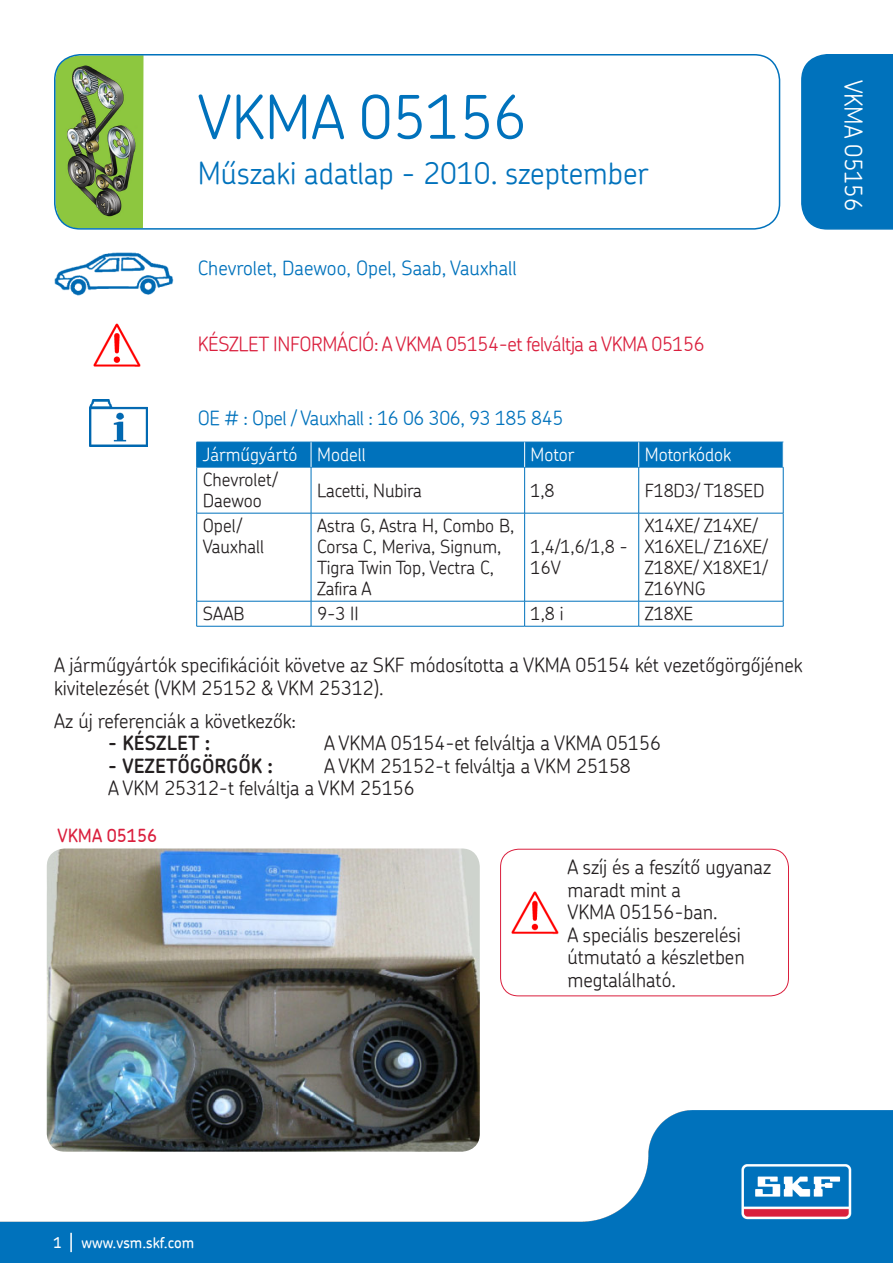
<style>
.page{position:relative;width:893px;height:1263px;background:#fff}
.page>*{position:absolute;margin:0;border:0;box-sizing:border-box;transform-origin:0 0}
.t1{font:300 60px "SKF Chevin";color:#0072bc}
.t2{font:300 30px "SKF Chevin";color:#0072bc}
.t3{font:300 24px "SKF Chevin";color:#fff}
.t4{font:300 19.5px/22.5px "SKF Chevin";color:#231f20}
.t5{font:300 19.5px "SKF Chevin";letter-spacing:-.01em;color:#0072bc}
.t6{font:300 19.5px "SKF Chevin";letter-spacing:-.02em;color:#da1f3d}
.t7{font:600 19.5px "SKF Chevin";color:#231f20}
.t8{font:300 18px "SKF Chevin";color:#231f20}
.t9{font:300 18px "SKF Chevin";color:#fff}
.t10{font:500 18px "SKF Chevin";color:#da1f3d}
.t11{font:500 15px "SKF Chevin";color:#fff}
</style>
<div class="page">
<img style="left:55px;top:55px;width:89px;height:172px">
<div style="left:54px;top:54px;width:726px;height:176px;border:2px solid #0072bc;border-radius:26px"></div>
<img style="left:54px;top:253px;width:119px;height:43px">
<img style="left:93px;top:323px;width:48px;height:44px">
<img style="left:89px;top:399px;width:59px;height:48px">
<div style="left:801px;top:54px;width:92px;height:176px;background:#0072bc"></div>
<img style="left:0;top:1110px;width:893px;height:153px">
<svg style="left:70px;top:1233px;width:2px;height:19px"></svg>
<img style="left:511px;top:891px;width:48px;height:44px">
<img style="left:47px;top:848px;width:433px;height:304px">
<hr style="left:197px;top:467px;width:114px;height:1px;background:#0072bc">
<hr style="left:196px;top:467px;width:1px;height:46px;background:#0072bc">
<hr style="left:311px;top:467px;width:214px;height:1px;background:#0072bc">
<hr style="left:311px;top:467px;width:1px;height:46px;background:#0072bc">
<hr style="left:525px;top:467px;width:114px;height:1px;background:#0072bc">
<hr style="left:524px;top:467px;width:1px;height:46px;background:#0072bc">
<hr style="left:639px;top:467px;width:144px;height:1px;background:#0072bc">
<hr style="left:638px;top:467px;width:1px;height:46px;background:#0072bc">
<hr style="left:783px;top:467px;width:1px;height:46px;background:#0072bc">
<hr style="left:197px;top:513px;width:114px;height:1px;background:#0072bc">
<hr style="left:196px;top:513px;width:1px;height:88px;background:#0072bc">
<hr style="left:311px;top:513px;width:214px;height:1px;background:#0072bc">
<hr style="left:311px;top:513px;width:1px;height:88px;background:#0072bc">
<hr style="left:525px;top:513px;width:114px;height:1px;background:#0072bc">
<hr style="left:524px;top:513px;width:1px;height:88px;background:#0072bc">
<hr style="left:639px;top:513px;width:144px;height:1px;background:#0072bc">
<hr style="left:638px;top:513px;width:1px;height:88px;background:#0072bc">
<hr style="left:783px;top:513px;width:1px;height:88px;background:#0072bc">
<hr style="left:197px;top:601px;width:114px;height:1px;background:#0072bc">
<svg style="left:196px;top:601px;width:1px;height:25px"></svg>
<hr style="left:311px;top:601px;width:214px;height:1px;background:#0072bc">
<svg style="left:311px;top:601px;width:1px;height:25px"></svg>
<hr style="left:525px;top:601px;width:114px;height:1px;background:#0072bc">
<svg style="left:524px;top:601px;width:1px;height:25px"></svg>
<hr style="left:639px;top:601px;width:144px;height:1px;background:#0072bc">
<svg style="left:638px;top:601px;width:1px;height:25px"></svg>
<svg style="left:783px;top:601px;width:1px;height:25px"></svg>
<hr style="left:197px;top:626px;width:114px;height:1px;background:#0072bc">
<hr style="left:311px;top:626px;width:214px;height:1px;background:#0072bc">
<hr style="left:525px;top:626px;width:114px;height:1px;background:#0072bc">
<hr style="left:639px;top:626px;width:144px;height:1px;background:#0072bc">
<div style="left:196px;top:442px;width:588px;height:25px;background:#0072bc"></div>
<div style="left:500px;top:849px;width:289px;height:147px;border:1px solid #da1f3d;border-radius:18px"></div>
<p class="t1" style="left:198px;top:78px;width:331px">VKMA 05156</p>
<p class="t2" style="left:198px;top:154px;width:453px">Műszaki adatlap - 2010. szeptember</p>
<p class="t5" style="left:198px;top:255px;width:320px">Chevrolet, Daewoo, Opel, Saab, Vauxhall</p>
<p class="t6" style="left:198px;top:331px;width:508px">KÉSZLET INFORMÁCIÓ: A VKMA 05154-et felváltja a VKMA 05156</p>
<p class="t5" style="left:198px;top:406px;width:367px">OE # : Opel / Vauxhall : 16 06 306, 93 185 845</p>
<p class="t9" style="left:203px;top:443px;width:96px">Járműgyártó</p>
<p class="t9" style="left:317px;top:443px;width:50px">Modell</p>
<p class="t9" style="left:531px;top:443px;width:45px">Motor</p>
<p class="t9" style="left:645px;top:443px;width:88px">Motorkódok</p>
<p class="t8" style="left:203px;top:468px;width:77px">Chevrolet/</p>
<p class="t8" style="left:203px;top:489px;width:61px">Daewoo</p>
<p class="t8" style="left:317px;top:478px;width:106px">Lacetti, Nubira</p>
<p class="t8" style="left:531px;top:478px;width:26px">1,8</p>
<p class="t8" style="left:645px;top:478px;width:121px">F18D3/ T18SED</p>
<p class="t8" style="left:203px;top:514px;width:41px">Opel/</p>
<p class="t8" style="left:203px;top:535px;width:63px">Vauxhall</p>
<p class="t8" style="left:317px;top:514px;width:199px">Astra G, Astra H, Combo B,</p>
<p class="t8" style="left:317px;top:535px;width:186px">Corsa C, Meriva, Signum,</p>
<p class="t8" style="left:317px;top:556px;width:179px">Tigra Twin Top, Vectra C,</p>
<p class="t8" style="left:317px;top:577px;width:56px">Zafira A</p>
<p class="t8" style="left:531px;top:535px;width:99px">1,4/1,6/1,8 -</p>
<p class="t8" style="left:531px;top:556px;width:32px">16V</p>
<p class="t8" style="left:645px;top:514px;width:115px">X14XE/ Z14XE/</p>
<p class="t8" style="left:645px;top:535px;width:125px">X16XEL/ Z16XE/</p>
<p class="t8" style="left:645px;top:556px;width:125px">Z18XE/ X18XE1/</p>
<p class="t8" style="left:645px;top:577px;width:62px">Z16YNG</p>
<p class="t8" style="left:203px;top:602px;width:43px">SAAB</p>
<p class="t8" style="left:317px;top:602px;width:43px">9-3 II</p>
<p class="t8" style="left:531px;top:602px;width:34px">1,8 i</p>
<p class="t8" style="left:645px;top:602px;width:50px">Z18XE</p>
<p class="t4" style="left:54px;top:653px;width:750px">A járműgyártók specifikációit követve az SKF módosította a VKMA 05154 két vezetőgörgőjének kivitelezését (VKM 25152 &amp; VKM 25312).</p>
<p class="t4" style="left:54px;top:709px;width:244px">Az új referenciák a következők:</p>
<p class="t7" style="left:108px;top:730px;width:104px">- KÉSZLET :</p>
<p class="t4" style="left:324px;top:731px;width:339px">A VKMA 05154-et felváltja a VKMA 05156</p>
<p class="t7" style="left:108px;top:753px;width:167px">- VEZETŐGÖRGŐK :</p>
<p class="t4" style="left:324px;top:754px;width:308px">A VKM 25152-t felváltja a VKM 25158</p>
<p class="t4" style="left:108px;top:776px;width:308px">A VKM 25312-t felváltja a VKM 25156</p>
<p class="t10" style="left:58px;top:823px;width:101px">VKMA 05156</p>
<p class="t4" style="left:567px;top:855px;width:205px">A szíj és a feszítő ugyanaz maradt mint a</p>
<p class="t4" style="left:567px;top:900px;width:152px">VKMA 05156-ban.</p>
<p class="t4" style="left:567px;top:923px;width:179px">A speciális beszerelési útmutató a készletben megtalálható.</p>
<p class="t3" style="left:869px;top:80px;width:133px;rotate:90deg">VKMA 05156</p>
<p class="t11" style="left:53px;top:1232px;width:142px">1 www.vsm.skf.com</p>
</div>
